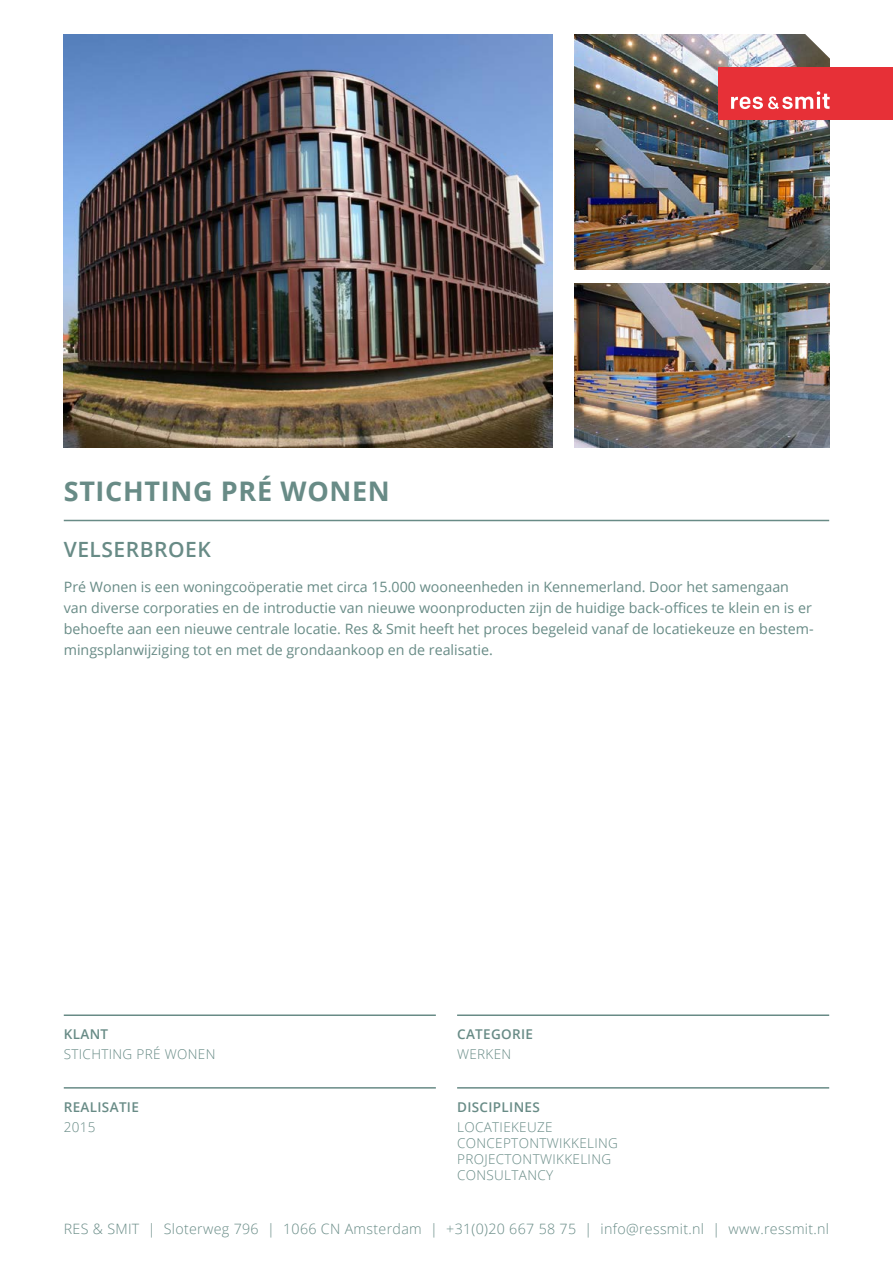
<style>
.page{position:relative;width:893px;height:1263px;background:#fff}
.page>*{position:absolute;margin:0;border:0;box-sizing:border-box;transform-origin:0 0}
.t1{font:700 27px "Open Sans";letter-spacing:.025em;color:#688b86}
.t2{font:600 21px "Open Sans";letter-spacing:.025em;color:#688b86}
.t3{font:14.25px/21px "Open Sans";color:#688b86}
.t4{font:300 14.25px "Open Sans";letter-spacing:.02em;color:#688b86}
.t5{font:300 13.5px/16.2px "Open Sans";letter-spacing:.025em;color:#688b86}
.t6{font:600 13.5px "Open Sans";letter-spacing:.025em;color:#688b86}
</style>
<div class="page">
<img style="left:64px;top:35px;width:489px;height:413px">
<img style="left:574px;top:284px;width:255px;height:163px">
<img style="left:574px;top:35px;width:255px;height:235px">
<hr style="left:64px;top:520px;width:765px;height:1px;background:#688b86">
<hr style="left:64px;top:1014px;width:372px;height:2px;background:#688b86">
<hr style="left:457px;top:1014px;width:372px;height:2px;background:#688b86">
<hr style="left:64px;top:1087px;width:372px;height:1px;background:#688b86">
<hr style="left:457px;top:1087px;width:372px;height:1px;background:#688b86">
<div style="left:718px;top:68px;width:175px;height:52px;background:#e73037"></div>
<svg style="left:731px;top:91px;width:99px;height:18px"></svg>
<svg style="left:805px;top:34px;width:25px;height:29px"></svg>
<h1 class="t1" style="left:64px;top:472px;width:328px">STICHTING PRÉ WONEN</h1>
<h2 class="t2" style="left:64px;top:535px;width:149px">VELSERBROEK</h2>
<p class="t3" style="left:64px;top:576px;width:751px">Pré Wonen is een woningcoöperatie met circa 15.000 wooneenheden in Kennemerland. Door het samengaan van diverse corporaties en de introductie van nieuwe woonproducten zijn de huidige back-offices te klein en is er behoefte aan een nieuwe centrale locatie. Res &amp; Smit heeft het proces begeleid vanaf de locatiekeuze en bestem&shy;mingsplanwijziging tot en met de grondaankoop en de realisatie.</p>
<p class="t6" style="left:64px;top:1025px;width:46px">KLANT</p>
<p class="t5" style="left:64px;top:1046px;width:153px">STICHTING PRÉ WONEN</p>
<p class="t6" style="left:64px;top:1097px;width:77px">REALISATIE</p>
<p class="t5" style="left:64px;top:1118px;width:33px">2015</p>
<p class="t6" style="left:457px;top:1025px;width:78px">CATEGORIE</p>
<p class="t5" style="left:457px;top:1046px;width:56px">WERKEN</p>
<p class="t6" style="left:457px;top:1097px;width:84px">DISCIPLINES</p>
<p class="t5" style="left:457px;top:1118px;width:162px">LOCATIEKEUZE<br>CONCEPTONTWIKKELING<br>PROJECTONTWIKKELING<br>CONSULTANCY</p>
<p class="t4" style="left:64px;top:1219px;width:767px">RES &amp; SMIT | Sloterweg 796 | 1066 CN Amsterdam | +31(0)20 667 58 75 | info@ressmit.nl | www.ressmit.nl</p>
</div>
